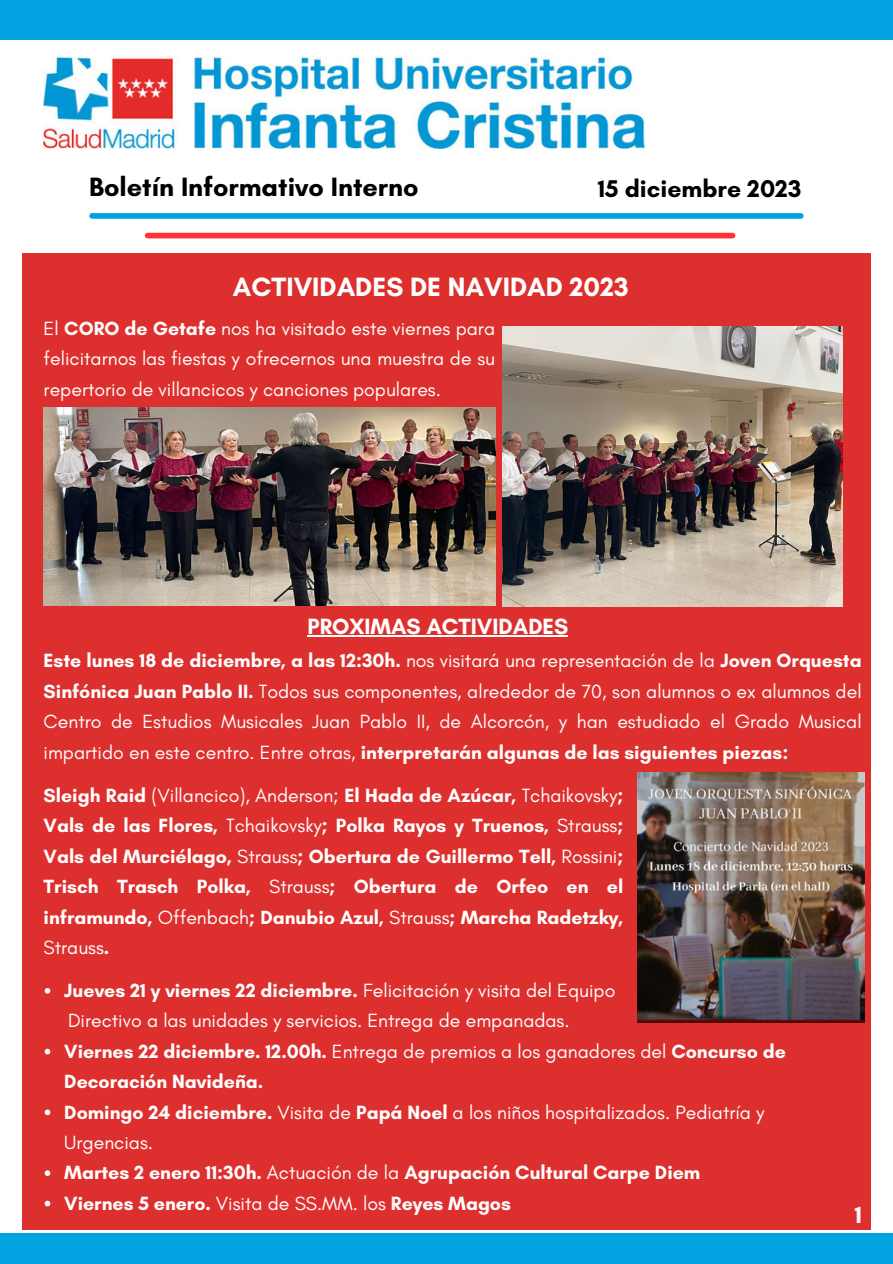
<style>
.page{position:relative;width:893px;height:1264px;background:#fff}
.page>*{position:absolute;margin:0;border:0;box-sizing:border-box;transform-origin:0 0}
.t1{font:700 27px "Glacial Indifference";color:#000}
.t2{font:700 27px "Glacial Indifference";color:#fff}
.t3{font:700 24.6px "Glacial Indifference";color:#000}
.t4{font:700 24px "Glacial Indifference";color:#fff}
.t5{font:700 22.5px "Glacial Indifference";color:#fff}
.t6{font:19.5px/30.3px "Glacial Indifference";color:#fff;text-align:justify}
.t7{font:700 19.5px/30.3px "Glacial Indifference";color:#fff;text-align:justify}
.s1{font-weight:700}
.s2{font-weight:400}
</style>
<div class="page">
<img style="left:44px;top:56px;width:600px;height:93px">
<div style="left:0;top:0;width:892px;height:39px;background:#00a3e0"></div>
<div style="left:92px;top:213px;width:708px;height:6px;background:#00a3e0"></div>
<div style="left:148px;top:233px;width:584px;height:5px;background:#f33"></div>
<div style="left:0;top:1233px;width:892px;height:30px;background:#00a3e0"></div>
<div style="left:22px;top:252px;width:848px;height:977px;background:#dd302e"></div>
<img style="left:637px;top:772px;width:227px;height:250px">
<img style="left:502px;top:327px;width:340px;height:279px">
<img style="left:44px;top:407px;width:451px;height:198px">
<hr style="left:307px;top:635px;width:261px;height:1px;background:#fff">
<svg style="left:45px;top:988px;width:5px;height:5px"></svg>
<svg style="left:45px;top:1048px;width:5px;height:6px"></svg>
<svg style="left:45px;top:1109px;width:5px;height:6px"></svg>
<svg style="left:45px;top:1170px;width:5px;height:5px"></svg>
<svg style="left:45px;top:1200px;width:5px;height:6px"></svg>
<p class="t1" style="left:89px;top:170px;width:331px">Boletín Informativo Interno</p>
<p class="t3" style="left:597px;top:174px;width:205px">15 diciembre 2023</p>
<p class="t2" style="left:233px;top:270px;width:397px">ACTIVIDADES DE NAVIDAD 2023</p>
<p class="t6" style="left:44px;top:313px;width:453px">El <span class="s1">CORO de Getafe</span> nos ha visitado este viernes para felicitarnos las fiestas y ofrecernos una muestra de su repertorio de villancicos y canciones populares.</p>
<p class="t5" style="left:307px;top:613px;width:262px">PROXIMAS ACTIVIDADES</p>
<p class="t6" style="left:44px;top:645px;width:819px"><span class="s1">Este lunes 18 de diciembre, a las 12:30h.</span> nos visitará una representación de la <span class="s1">Joven Orquesta Sinfónica Juan Pablo II.</span> Todos sus componentes, alrededor de 70, son alumnos o ex alumnos del Centro de Estudios Musicales Juan Pablo II, de Alcorcón, y han estudiado el Grado Musical impartido en este centro. Entre otras, <span class="s1">interpretarán algunas de las siguientes piezas:</span></p>
<p class="t7" style="left:44px;top:780px;width:581px">Sleigh Raid <span class="s2">(Villancico), Anderson;</span> El Hada de Azúcar, <span class="s2">Tchaikovsky</span>; Vals de las Flores, <span class="s2">Tchaikovsky</span>; Polka Rayos y Truenos, <span class="s2">Strauss</span>; Vals del Murciélago, <span class="s2">Strauss</span>; Obertura de Guillermo Tell, <span class="s2">Rossini</span>; Trisch Trasch Polka, <span class="s2">Strauss</span>; Obertura de Orfeo en el inframundo, <span class="s2">Offenbach</span>; Danubio Azul, <span class="s2">Strauss</span>; Marcha Radetzky, <span class="s2">Strauss</span>.</p>
<p class="t7" style="left:64px;top:975px;width:552px">Jueves 21 y viernes 22 diciembre. <span class="s2">Felicitación y visita del Equipo</span></p>
<p class="t6" style="left:68px;top:1005px;width:503px">Directivo a las unidades y servicios. Entrega de empanadas.</p>
<p class="t7" style="left:64px;top:1035px;width:723px">Viernes 22 diciembre. 12.00h. <span class="s2">Entrega de premios a los ganadores del</span> Concurso de<br>Decoración Navideña.</p>
<p class="t6" style="left:64px;top:1096px;width:701px"><span class="s1">Domingo 24 diciembre.</span> Visita de <span class="s1">Papá Noel</span> a los niños hospitalizados. Pediatría y<br>Urgencias.</p>
<p class="t7" style="left:64px;top:1157px;width:637px">Martes 2 enero 11:30h. <span class="s2">Actuación de la</span> Agrupación Cultural Carpe Diem</p>
<p class="t7" style="left:64px;top:1187px;width:448px">Viernes 5 enero. <span class="s2">Visita de SS.MM. los</span> Reyes Magos</p>
<p class="t4" style="left:854px;top:1200px;width:9px">1</p>
</div>
